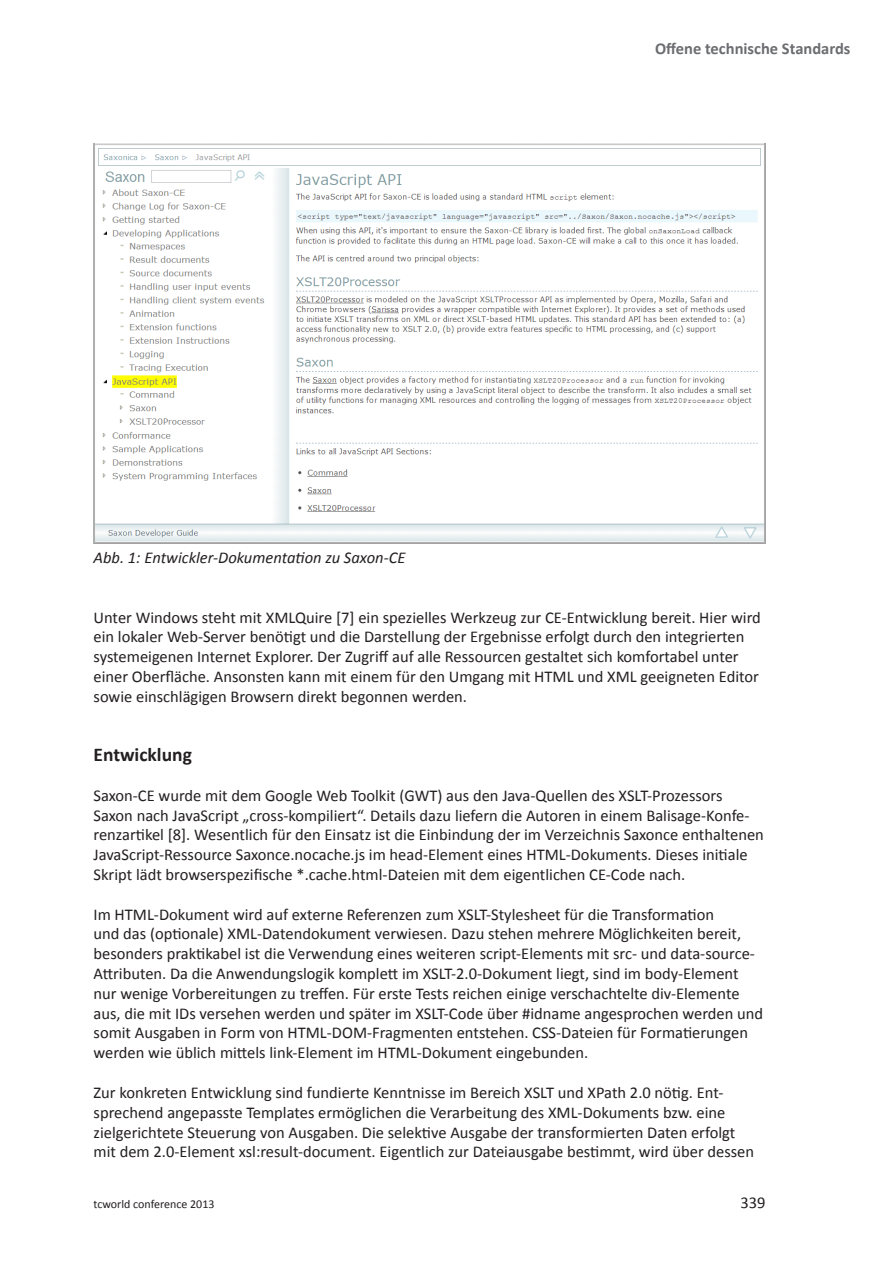
<style>
.page{position:relative;width:893px;height:1263px;background:#fff}
.page>*{position:absolute;margin:0;border:0;box-sizing:border-box;transform-origin:0 0}
.Heading2{font:700 19.5px "Calibri";color:#231f20}
.Text{font:16.5px/19.8px "Calibri";color:#231f20}
.Bildunterschrift{font:italic 16.5px "Calibri";color:#231f20}
.t1{font:700 16.5px "Calibri";color:#6c6d70}
.t2{font:12px "Calibri";color:#231f20}
</style>
<div class="page">
<img style="left:94px;top:144px;width:671px;height:399px">
<p class="Bildunterschrift" style="left:94px;top:546px;width:313px">Abb. 1: Entwickler-Dokumentation zu Saxon-CE</p>
<p class="t1" style="left:655px;top:38px;width:197px">Offene technische Standards</p>
<p class="Text" style="left:94px;top:607px;width:669px">Unter Windows steht mit XMLQuire [7] ein spezielles Werkzeug zur CE-Entwicklung bereit. Hier wird ein lokaler Web-Server benötigt und die Darstellung der Ergebnisse erfolgt durch den integrierten systemeigenen Internet Explorer. Der Zugriff auf alle Ressourcen gestaltet sich komfortabel unter einer Oberfläche. Ansonsten kann mit einem für den Umgang mit HTML und XML geeigneten Editor sowie einschlägigen Browsern direkt begonnen werden.</p>
<p class="Heading2" style="left:94px;top:742px;width:100px">Entwicklung</p>
<p class="Text" style="left:94px;top:785px;width:672px">Saxon-CE wurde mit dem Google Web Toolkit (GWT) aus den Java-Quellen des XSLT-Prozessors Saxon nach JavaScript „cross-kompiliert“. Details dazu liefern die Autoren in einem Balisage-Konfe&shy;renzartikel [8]. Wesentlich für den Einsatz ist die Einbindung der im Verzeichnis Saxonce enthaltenen JavaScript-Ressource Saxonce.nocache.js im head-Element eines HTML-Dokuments. Dieses initiale Skript lädt browserspezifische *.cache.html-Dateien mit dem eigentlichen CE-Code nach.</p>
<p class="Text" style="left:94px;top:904px;width:671px">Im HTML-Dokument wird auf externe Referenzen zum XSLT-Stylesheet für die Transformation<br>und das (optionale) XML-Datendokument verwiesen. Dazu stehen mehrere Möglichkeiten bereit, besonders praktikabel ist die Verwendung eines weiteren script-Elements mit src- und data-source-Attributen. Da die Anwendungslogik komplett im XSLT-2.0-Dokument liegt, sind im body-Element nur wenige Vorbereitungen zu treffen. Für erste Tests reichen einige verschachtelte div-Elemente aus, die mit IDs versehen werden und später im XSLT-Code über #idname angesprochen werden und somit Ausgaben in Form von HTML-DOM-Fragmenten entstehen. CSS-Dateien für Formatierungen werden wie üblich mittels link-Element im HTML-Dokument eingebunden.</p>
<p class="Text" style="left:94px;top:1082px;width:662px">Zur konkreten Entwicklung sind fundierte Kenntnisse im Bereich XSLT und XPath 2.0 nötig. Ent&shy;sprechend angepasste Templates ermöglichen die Verarbeitung des XML-Dokuments bzw. eine zielgerichtete Steuerung von Ausgaben. Die selektive Ausgabe der transformierten Daten erfolgt mit dem 2.0-Element xsl:result-document. Eigentlich zur Dateiausgabe bestimmt, wird über dessen</p>
<p class="t2" style="left:94px;top:1197px;width:122px">tcworld conference 2013</p>
<p class="Text" style="left:740px;top:1193px;width:27px">339</p>
</div>
